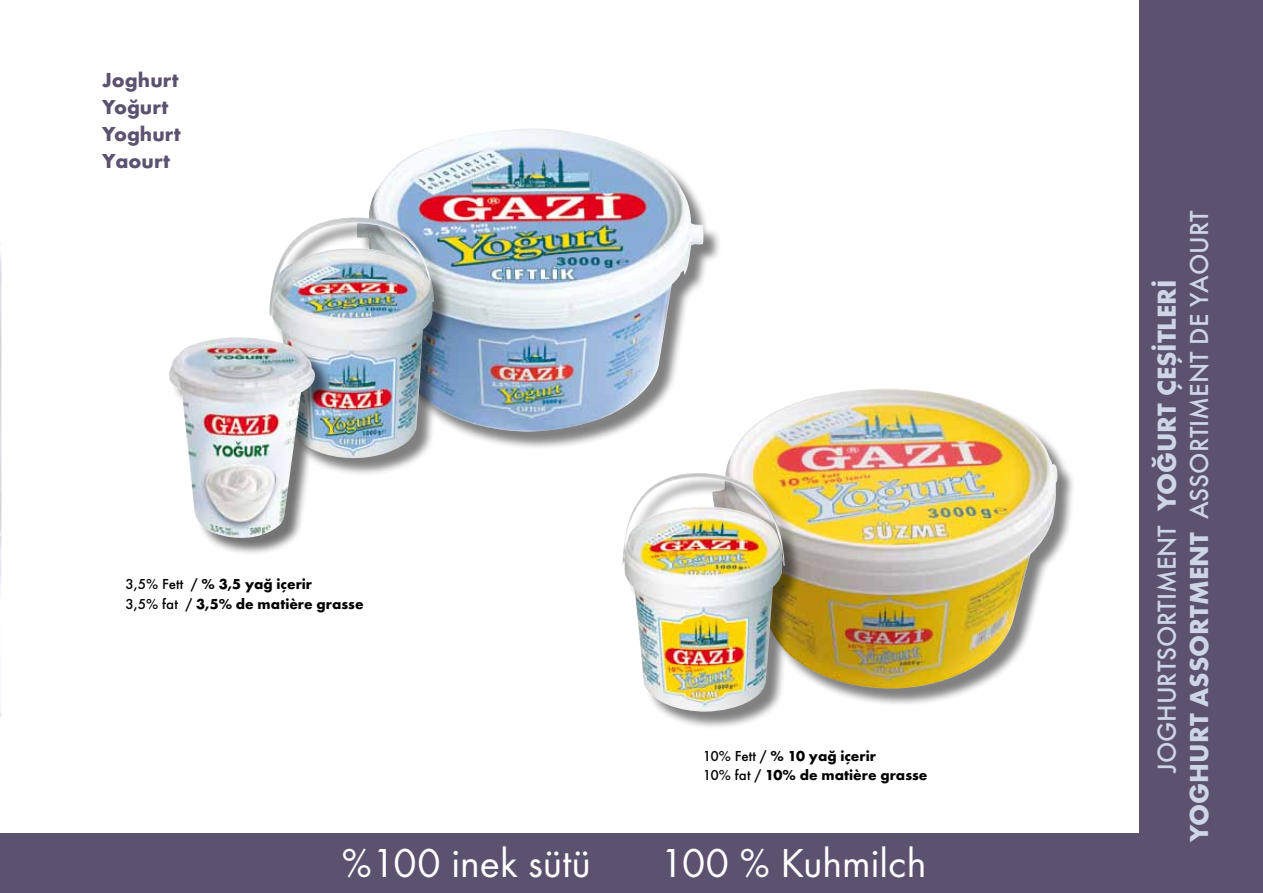
<style>
.page{position:relative;width:1263px;height:893px;background:#fff}
.page>*{position:absolute;margin:0;border:0;box-sizing:border-box;transform-origin:0 0}
.t1{font:42px "Function Turk Book";color:#fff}
.t2{font:27px/32.4px "Function Turk Medium";color:#cdd5e7;text-align:center}
.t3{font:21px/27px "Function Turk Bold";color:#5c516f}
.t4{font:15px/19.5px "Function Turk Bold";color:#000}
.s1{font-family:"Function Turk Medium"}
.s2{font-family:"Function Turk Bold"}
</style>
<div class="page">
<img style="left:0;top:243px;width:1px;height:474px">
<div style="left:0;top:833px;width:1222px;height:60px;background:#5c516f"></div>
<div style="left:1140px;top:0;width:123px;height:893px;background:#5c516f"></div>
<div style="left:715px;top:391px;width:360px;height:316px;background:#000;opacity:.5"></div>
<img style="left:715px;top:389px;width:342px;height:300px">
<div style="left:359px;top:131px;width:362px;height:319px;background:#000;opacity:.5"></div>
<img style="left:359px;top:128px;width:344px;height:304px">
<div style="left:624px;top:475px;width:179px;height:255px;background:#000;opacity:.5"></div>
<img style="left:622px;top:472px;width:163px;height:240px">
<div style="left:272px;top:220px;width:180px;height:257px;background:#000;opacity:.5"></div>
<img style="left:269px;top:217px;width:165px;height:241px">
<div style="left:171px;top:340px;width:162px;height:216px;background:#000;opacity:.55"></div>
<img style="left:169px;top:337px;width:146px;height:202px">
<h3 class="t3" style="left:102px;top:66px;width:80px">Joghurt<br>Yoğurt<br>Yoghurt<br>Yaourt</h3>
<p class="t4" style="left:125px;top:574px;width:240px"><span class="s1">3,5% Fett /</span> % 3,5 yağ içerir<br><span class="s1">3,5% fat /</span> 3,5% de matière grasse</p>
<p class="t4" style="left:703px;top:746px;width:226px"><span class="s1">10% Fett /</span> % 10 yağ içerir<br><span class="s1">10% fat /</span> 10% de matière grasse</p>
<h1 class="t1" style="left:342px;top:840px;width:251px">%100 inek sütü</h1>
<h1 class="t1" style="left:660px;top:840px;width:268px">100 % Kuhmilch</h1>
<h2 class="t2" style="left:1150px;top:842px;width:633px;rotate:-90deg">JOGHURTSORTIMENT <span class="s2">YOĞURT ÇEŞİTLERİ<br>YOGHURT ASSORTMENT</span> ASSORTIMENT DE YAOURT</h2>
</div>
